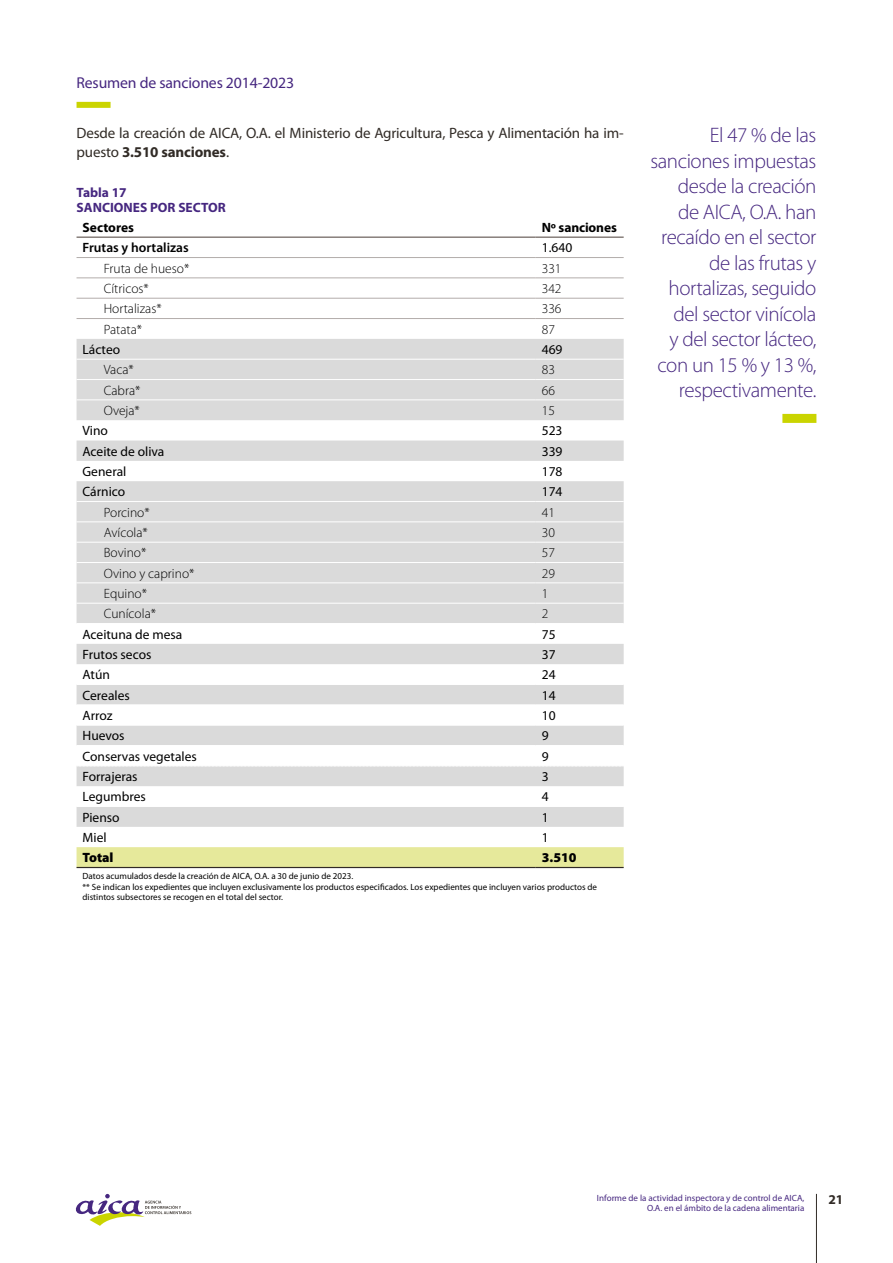
<style>
.page{position:relative;width:893px;height:1263px;background:#fff}
.page>*{position:absolute;margin:0;border:0;box-sizing:border-box;transform-origin:0 0}
.t1{font:300 21px/25.5px "Myriad Pro";letter-spacing:-.02em;color:#462780;text-align:right}
.t2{font:15.75px "Myriad Pro";letter-spacing:-.01em;color:#462780}
.t3{font:15px/18.8px "Myriad Pro";letter-spacing:-.01em;color:#312b26}
.t4{font:13.5px "Myriad Pro";color:#000}
.t5{font:300 13.5px "Myriad Pro";color:#000}
.t6{font:700 13.5px/15px "Myriad Pro";color:#462780}
.t7{font:700 13.5px "Myriad Pro";letter-spacing:-.01em;color:#000}
.t8{font:600 13.5px "Myriad Pro";color:#000}
.t9{font:900 13.5px "Myriad Pro";color:#000}
.t10{font:700 13.5px "Myriad Pro";color:#312b26}
.t11{font:9px/10.5px "Myriad Pro";color:#000}
.t12{font:9px/10.8px "Myriad Pro";color:#462780;text-align:right}
.s1{font-weight:700}
</style>
<div class="page">
<hr style="left:816px;top:1194px;width:1px;height:69px;background:#312b26">
<svg style="left:75px;top:1194px;width:116px;height:32px"></svg>
<div style="left:77px;top:102px;width:34px;height:6px;background:#cad400"></div>
<div style="left:782px;top:414px;width:34px;height:9px;background:#cad400"></div>
<svg style="left:77px;top:339px;width:547px;height:488px;fill:#dadada"></svg>
<svg style="left:77px;top:847px;width:547px;height:20px;background:#e5e89b"></svg>
<hr style="left:77px;top:236px;width:459px;height:2px;background:#877f7b">
<hr style="left:536px;top:236px;width:88px;height:2px;background:#877f7b">
<hr style="left:77px;top:501px;width:459px;height:1px;background:#fff">
<hr style="left:536px;top:501px;width:88px;height:1px;background:#fff">
<hr style="left:77px;top:522px;width:459px;height:1px;background:#fff">
<hr style="left:536px;top:522px;width:88px;height:1px;background:#fff">
<hr style="left:77px;top:542px;width:459px;height:1px;background:#fff">
<hr style="left:536px;top:542px;width:88px;height:1px;background:#fff">
<hr style="left:77px;top:562px;width:459px;height:1px;background:#fff">
<hr style="left:536px;top:562px;width:88px;height:1px;background:#fff">
<hr style="left:77px;top:583px;width:459px;height:1px;background:#fff">
<hr style="left:536px;top:583px;width:88px;height:1px;background:#fff">
<hr style="left:77px;top:603px;width:459px;height:1px;background:#fff">
<hr style="left:536px;top:603px;width:88px;height:1px;background:#fff">
<hr style="left:77px;top:623px;width:459px;height:1px;background:#fff">
<hr style="left:536px;top:623px;width:88px;height:1px;background:#fff">
<hr style="left:77px;top:684px;width:459px;height:1px;background:#fff">
<hr style="left:536px;top:684px;width:88px;height:1px;background:#fff">
<hr style="left:77px;top:705px;width:459px;height:1px;background:#fff">
<hr style="left:536px;top:705px;width:88px;height:1px;background:#fff">
<hr style="left:77px;top:725px;width:459px;height:1px;background:#fff">
<hr style="left:536px;top:725px;width:88px;height:1px;background:#fff">
<hr style="left:77px;top:745px;width:459px;height:1px;background:#fff">
<hr style="left:536px;top:745px;width:88px;height:1px;background:#fff">
<hr style="left:77px;top:867px;width:459px;height:1px;background:#312b26">
<hr style="left:536px;top:867px;width:88px;height:1px;background:#312b26">
<hr style="left:77px;top:257px;width:459px;height:1px;background:#b3adab">
<hr style="left:536px;top:257px;width:88px;height:1px;background:#b3adab">
<hr style="left:77px;top:278px;width:459px;height:1px;background:#b3adab">
<hr style="left:536px;top:278px;width:88px;height:1px;background:#b3adab">
<hr style="left:77px;top:298px;width:459px;height:1px;background:#b3adab">
<hr style="left:536px;top:298px;width:88px;height:1px;background:#b3adab">
<hr style="left:77px;top:318px;width:459px;height:1px;background:#b3adab">
<hr style="left:536px;top:318px;width:88px;height:1px;background:#b3adab">
<svg style="left:77px;top:765px;width:547px;height:1px"></svg>
<svg style="left:77px;top:806px;width:547px;height:1px"></svg>
<hr style="left:77px;top:359px;width:459px;height:1px;background:#fff">
<hr style="left:536px;top:359px;width:88px;height:1px;background:#fff">
<hr style="left:77px;top:379px;width:459px;height:1px;background:#fff">
<hr style="left:536px;top:379px;width:88px;height:1px;background:#fff">
<hr style="left:77px;top:400px;width:459px;height:1px;background:#fff">
<hr style="left:536px;top:400px;width:88px;height:1px;background:#fff">
<h2 class="t2" style="left:77px;top:73px;width:219px">Resumen de sanciones 2014-2023</h2>
<h3 class="t3" style="left:77px;top:123px;width:549px">Desde la creación de AICA, O.A. el Ministerio de Agricultura, Pesca y Alimentación ha im&shy;puesto <span class="s1">3.510 sanciones</span>.</h3>
<h1 class="t1" style="left:650px;top:122px;width:168px">El 47 % de las sanciones impuestas desde la creación<br>de AICA, O.A. han recaído en el sector de las frutas y hortalizas, seguido del sector vinícola<br>y del sector lácteo, con un 15 % y 13 %, respectivamente.</h1>
<h3 class="t6" style="left:77px;top:184px;width:151px">Tabla 17<br>SANCIONES POR SECTOR</h3>
<h3 class="t7" style="left:83px;top:219px;width:53px">Sectores</h3>
<h3 class="t7" style="left:542px;top:219px;width:77px">Nº sanciones</h3>
<h3 class="t8" style="left:83px;top:239px;width:108px">Frutas y hortalizas</h3>
<h3 class="t4" style="left:542px;top:240px;width:32px">1.640</h3>
<h3 class="t5" style="left:104px;top:260px;width:87px">Fruta de hueso*</h3>
<h3 class="t5" style="left:542px;top:260px;width:21px">331</h3>
<h3 class="t5" style="left:104px;top:280px;width:47px">Cítricos*</h3>
<h3 class="t5" style="left:542px;top:280px;width:21px">342</h3>
<h3 class="t5" style="left:104px;top:301px;width:59px">Hortalizas*</h3>
<h3 class="t5" style="left:542px;top:301px;width:21px">336</h3>
<h3 class="t5" style="left:104px;top:321px;width:40px">Patata*</h3>
<h3 class="t5" style="left:542px;top:321px;width:15px">87</h3>
<h3 class="t4" style="left:83px;top:341px;width:39px">Lácteo</h3>
<h3 class="t4" style="left:542px;top:341px;width:22px">469</h3>
<h3 class="t5" style="left:104px;top:362px;width:32px">Vaca*</h3>
<h3 class="t5" style="left:542px;top:362px;width:15px">83</h3>
<h3 class="t5" style="left:104px;top:382px;width:38px">Cabra*</h3>
<h3 class="t5" style="left:542px;top:382px;width:15px">66</h3>
<h3 class="t5" style="left:104px;top:402px;width:38px">Oveja*</h3>
<h3 class="t5" style="left:542px;top:402px;width:15px">15</h3>
<h3 class="t4" style="left:83px;top:423px;width:27px">Vino</h3>
<h3 class="t4" style="left:542px;top:423px;width:22px">523</h3>
<h3 class="t4" style="left:83px;top:443px;width:83px">Aceite de oliva</h3>
<h3 class="t4" style="left:542px;top:443px;width:22px">339</h3>
<h3 class="t4" style="left:83px;top:463px;width:45px">General</h3>
<h3 class="t4" style="left:542px;top:463px;width:22px">178</h3>
<h3 class="t4" style="left:83px;top:484px;width:44px">Cárnico</h3>
<h3 class="t4" style="left:542px;top:484px;width:22px">174</h3>
<h3 class="t5" style="left:104px;top:504px;width:47px">Porcino*</h3>
<h3 class="t5" style="left:542px;top:504px;width:15px">41</h3>
<h3 class="t5" style="left:104px;top:524px;width:46px">Avícola*</h3>
<h3 class="t5" style="left:542px;top:524px;width:15px">30</h3>
<h3 class="t5" style="left:104px;top:545px;width:44px">Bovino*</h3>
<h3 class="t5" style="left:542px;top:545px;width:15px">57</h3>
<h3 class="t5" style="left:104px;top:565px;width:92px">Ovino y caprino*</h3>
<h3 class="t5" style="left:542px;top:565px;width:15px">29</h3>
<h3 class="t5" style="left:104px;top:585px;width:45px">Equino*</h3>
<h3 class="t5" style="left:542px;top:585px;width:8px">1</h3>
<h3 class="t5" style="left:104px;top:606px;width:54px">Cunícola*</h3>
<h3 class="t5" style="left:542px;top:606px;width:8px">2</h3>
<h3 class="t4" style="left:83px;top:626px;width:101px">Aceituna de mesa</h3>
<h3 class="t4" style="left:542px;top:626px;width:15px">75</h3>
<h3 class="t4" style="left:83px;top:646px;width:70px">Frutos secos</h3>
<h3 class="t4" style="left:542px;top:646px;width:15px">37</h3>
<h3 class="t4" style="left:83px;top:667px;width:29px">Atún</h3>
<h3 class="t4" style="left:542px;top:667px;width:15px">24</h3>
<h3 class="t4" style="left:83px;top:687px;width:49px">Cereales</h3>
<h3 class="t4" style="left:542px;top:687px;width:15px">14</h3>
<h3 class="t4" style="left:83px;top:707px;width:32px">Arroz</h3>
<h3 class="t4" style="left:542px;top:707px;width:15px">10</h3>
<h3 class="t4" style="left:83px;top:728px;width:44px">Huevos</h3>
<h3 class="t4" style="left:542px;top:728px;width:8px">9</h3>
<h3 class="t4" style="left:83px;top:748px;width:116px">Conservas vegetales</h3>
<h3 class="t4" style="left:542px;top:748px;width:8px">9</h3>
<h3 class="t4" style="left:83px;top:768px;width:57px">Forrajeras</h3>
<h3 class="t4" style="left:542px;top:768px;width:8px">3</h3>
<h3 class="t4" style="left:83px;top:788px;width:65px">Legumbres</h3>
<h3 class="t4" style="left:542px;top:788px;width:8px">4</h3>
<h3 class="t4" style="left:83px;top:809px;width:39px">Pienso</h3>
<h3 class="t4" style="left:542px;top:809px;width:8px">1</h3>
<h3 class="t4" style="left:83px;top:829px;width:26px">Miel</h3>
<h3 class="t4" style="left:542px;top:829px;width:8px">1</h3>
<h3 class="t9" style="left:83px;top:849px;width:33px">Total</h3>
<h3 class="t9" style="left:542px;top:849px;width:36px">3.510</h3>
<p class="t11" style="left:83px;top:871px;width:516px">Datos acumulados desde la creación de AICA, O.A. a 30 de junio de 2023.<br>** Se indican los expedientes que incluyen exclusivamente los productos especificados. Los expedientes que incluyen varios productos de distintos subsectores se recogen en el total del sector.</p>
<p class="t12" style="left:597px;top:1192px;width:209px">Informe de la actividad inspectora y de control de AICA,<br>O.A. en el ámbito de la cadena alimentaria</p>
<h3 class="t10" style="left:828px;top:1191px;width:16px">21</h3>
</div>
